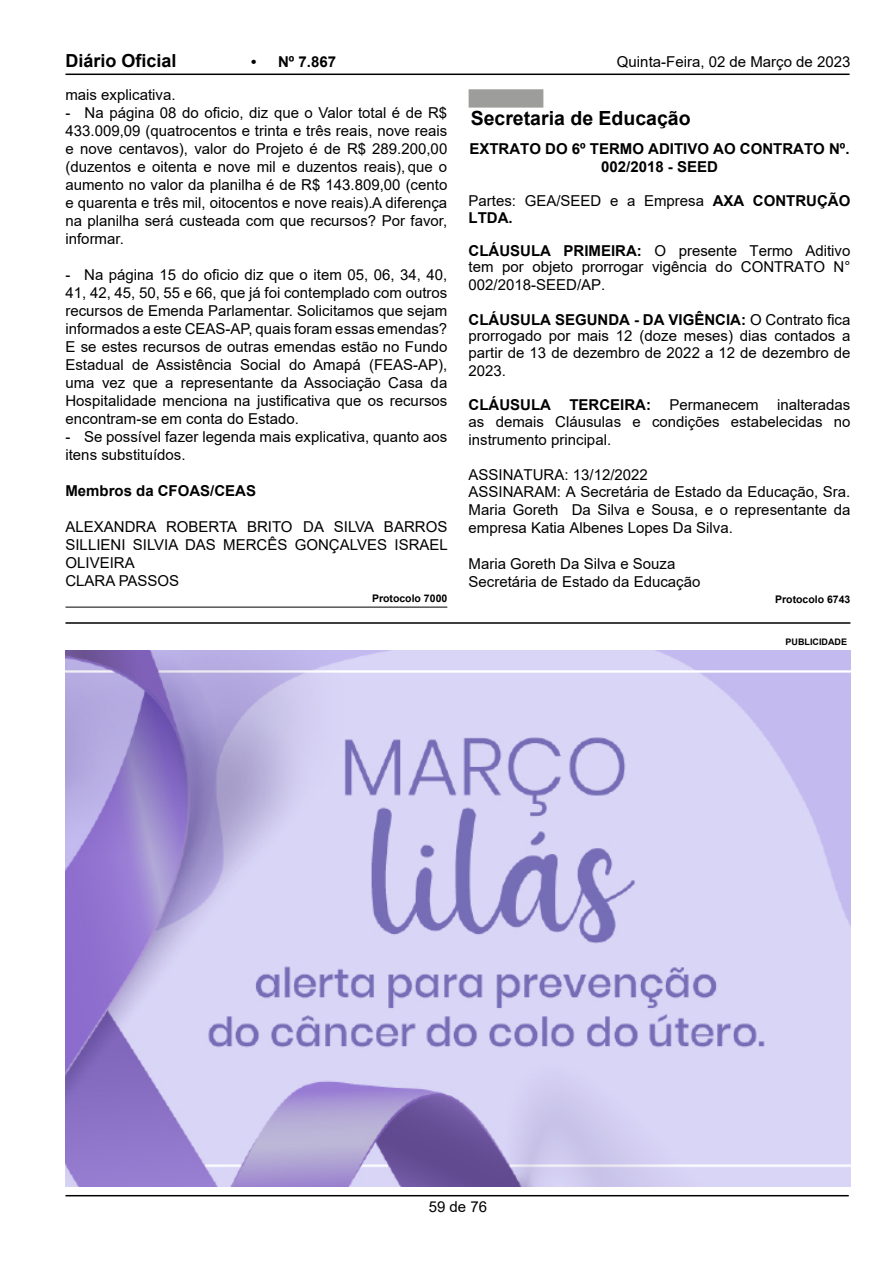
<style>
.page{position:relative;width:893px;height:1263px;background:#fff}
.page>*{position:absolute;margin:0;border:0;box-sizing:border-box;transform-origin:0 0}
.t1{font:700 19.5px "Arial";color:#000}
.t2{font:700 18px "Arial";color:#000}
.t3{font:15px/18px "Arial";color:#000}
.t4{font:700 15px/18px "Arial";color:#000;text-align:center}
.t5{font:700 10.5px "Arial";color:#000}
.t6{font:700 9px "Arial";color:#000}
.s1{font-weight:700}
</style>
<div class="page">
<hr style="left:65px;top:74px;width:785px;height:1px;background:#000">
<hr style="left:65px;top:1195px;width:784px;height:1px;background:#000">
<hr style="left:65px;top:607px;width:382px;height:1px;background:#000">
<svg style="left:469px;top:89px;width:74px;height:19px"></svg>
<hr style="left:65px;top:622px;width:785px;height:2px;background:#000">
<img style="left:65px;top:651px;width:785px;height:535px">
<p class="t2" style="left:65px;top:48px;width:113px">Diário Oficial</p>
<p class="t4" style="left:251px;top:53px;width:87px">• Nº 7.867</p>
<p class="t3" style="left:617px;top:53px;width:235px">Quinta-Feira, 02 de Março de 2023</p>
<p class="t3" style="left:65px;top:86px;width:112px">mais explicativa.</p>
<p class="t3" style="left:65px;top:104px;width:383px;text-align:justify">- Na página 08 do oficio, diz que o Valor total é de R$ 433.009,09 (quatrocentos e trinta e três reais, nove reais e nove centavos), valor do Projeto é de R$ 289.200,00 (duzentos e oitenta e nove mil e duzentos reais), que o aumento no valor da planilha é de R$ 143.809,00 (cento e quarenta e três mil, oitocentos e nove reais). A diferença na planilha será custeada com que recursos? Por favor, informar.</p>
<p class="t3" style="left:65px;top:266px;width:383px;text-align:justify">- Na página 15 do oficio diz que o item 05, 06, 34, 40, 41, 42, 45, 50, 55 e 66, que já foi contemplado com outros recursos de Emenda Parlamentar. Solicitamos que sejam informados a este CEAS-AP, quais foram essas emendas?<br>E se estes recursos de outras emendas estão no Fundo Estadual de Assistência Social do Amapá (FEAS-AP), uma vez que a representante da Associação Casa da Hospitalidade menciona na justificativa que os recursos encontram-se em conta do Estado.</p>
<p class="t3" style="left:65px;top:428px;width:383px">- Se possível fazer legenda mais explicativa, quanto aos itens substituídos.</p>
<p class="t4" style="left:65px;top:482px;width:192px">Membros da CFOAS/CEAS</p>
<p class="t3" style="left:65px;top:518px;width:384px">ALEXANDRA ROBERTA BRITO DA SILVA BARROS<br>SILLIENI SILVIA DAS MERCÊS GONÇALVES ISRAEL<br>OLIVEIRA<br>CLARA PASSOS</p>
<p class="t5" style="left:372px;top:591px;width:77px">Protocolo 7000</p>
<h1 class="t1" style="left:471px;top:105px;width:222px">Secretaria de Educação</h1>
<p class="t4" style="left:469px;top:140px;width:382px">EXTRATO DO 6º TERMO ADITIVO AO CONTRATO Nº.<br>002/2018 - SEED</p>
<p class="t3" style="left:469px;top:193px;width:383px;line-height:16.5px">Partes: GEA/SEED e a Empresa <span class="s1">AXA CONTRUÇÃO<br>LTDA.</span></p>
<p class="t3" style="left:469px;top:242px;width:383px;line-height:16.5px"><span class="s1">CLÁUSULA PRIMEIRA:</span> O presente Termo Aditivo tem por objeto prorrogar vigência do CONTRATO N°</p>
<p class="t3" style="left:469px;top:276px;width:138px">002/2018-SEED/AP.</p>
<p class="t3" style="left:469px;top:311px;width:383px;line-height:16.5px;text-align:justify"><span class="s1">CLÁUSULA SEGUNDA - DA VIGÊNCIA:</span> O Contrato fica prorrogado por mais 12 (doze meses) dias contados a partir de 13 de dezembro de 2022 a 12 de dezembro de</p>
<p class="t3" style="left:469px;top:361px;width:39px">2023.</p>
<p class="t3" style="left:469px;top:397px;width:383px;line-height:16.5px"><span class="s1">CLÁUSULA TERCEIRA:</span> Permanecem inalteradas as demais Cláusulas e condições estabelecidas no</p>
<p class="t3" style="left:469px;top:430px;width:144px">instrumento principal.</p>
<p class="t3" style="left:469px;top:466px;width:383px;line-height:17.5px">ASSINATURA: 13/12/2022<br>ASSINARAM: A Secretária de Estado da Educação, Sra.<br>Maria Goreth Da Silva e Sousa, e o representante da empresa Katia Albenes Lopes Da Silva.</p>
<p class="t3" style="left:469px;top:554px;width:233px">Maria Goreth Da Silva e Souza<br>Secretária de Estado da Educação</p>
<p class="t5" style="left:775px;top:592px;width:77px">Protocolo 6743</p>
<p class="t6" style="left:786px;top:636px;width:63px">PUBLICIDADE</p>
<p class="t3" style="left:429px;top:1198px;width:60px">59 de 76</p>
</div>
